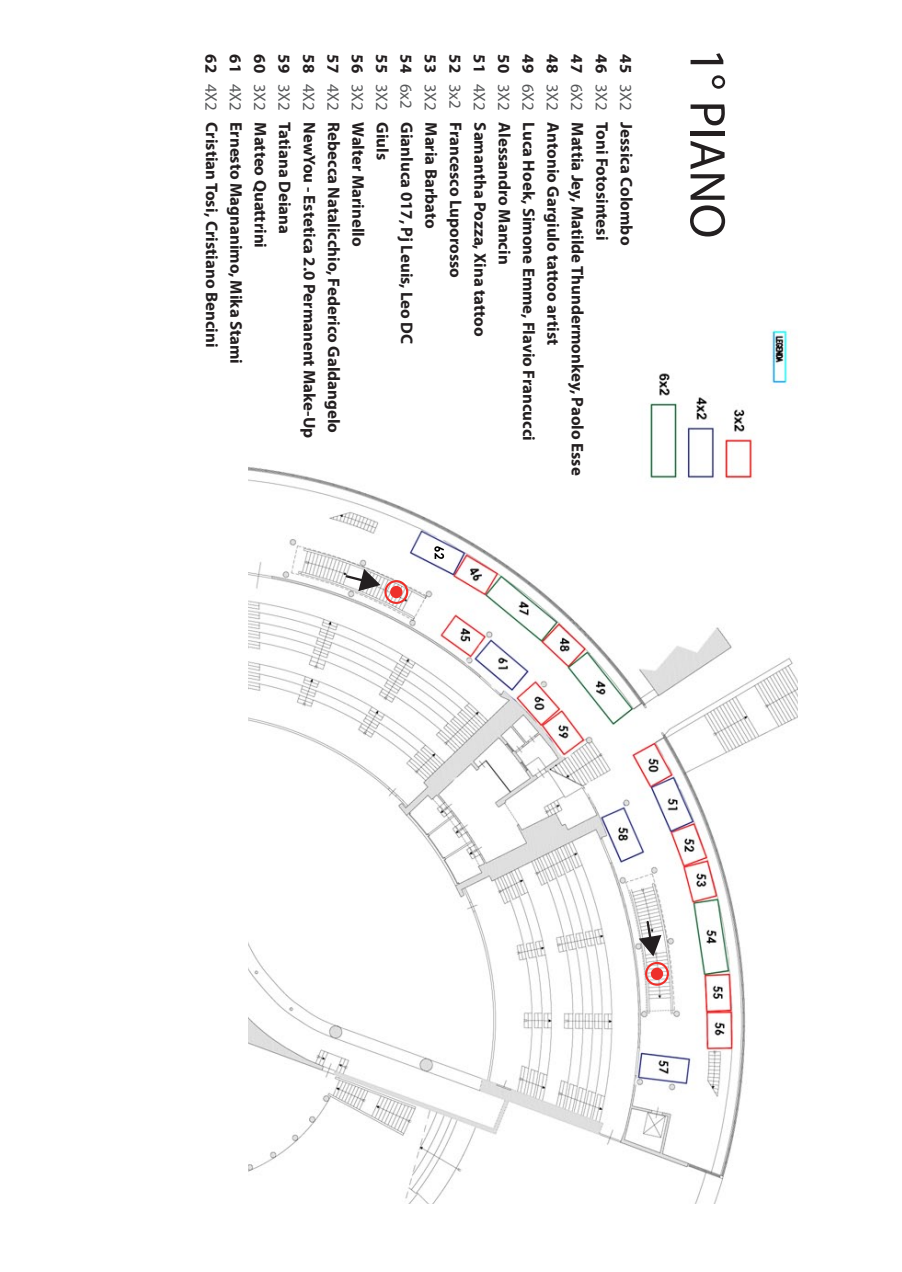
<style>
.page{position:relative;width:902px;height:1272px;background:#fff}
.page>*{position:absolute;margin:0;border:0;box-sizing:border-box;transform-origin:0 0}
.t1{font:50.4px "Myriad Pro";color:#231f20}
.t2{font:700 16.8px "Myriad Pro";color:#231f20}
.t3{font:16.8px "Myriad Pro";color:#57585a}
</style>
<div class="page">
<img style="left:249px;top:329px;width:548px;height:873px">
<div style="left:384px;top:580px;width:24px;height:24px;border:2px solid #ee2f2a;border-radius:50%"></div>
<div style="left:390px;top:586px;width:12px;height:12px;background:#ee2f2a;border-radius:50%"></div>
<div style="left:645px;top:961px;width:23px;height:24px;border:2px solid #ee2f2a;border-radius:50%"></div>
<div style="left:650px;top:967px;width:13px;height:12px;background:#ee2f2a;border-radius:50%"></div>
<svg style="left:344px;top:569px;width:36px;height:22px"></svg>
<svg style="left:638px;top:919px;width:23px;height:37px"></svg>
<div style="left:249px;top:318px;width:157px;height:138px;background:#fff"></div>
<p class="t2" style="left:222px;top:54px;width:20px;rotate:90deg">62</p>
<p class="t2" style="left:246px;top:54px;width:20px;rotate:90deg">61</p>
<p class="t2" style="left:271px;top:54px;width:20px;rotate:90deg">60</p>
<p class="t2" style="left:295px;top:54px;width:20px;rotate:90deg">59</p>
<p class="t2" style="left:319px;top:54px;width:20px;rotate:90deg">58</p>
<p class="t2" style="left:344px;top:54px;width:20px;rotate:90deg">57</p>
<p class="t2" style="left:368px;top:54px;width:20px;rotate:90deg">56</p>
<p class="t2" style="left:393px;top:54px;width:20px;rotate:90deg">55</p>
<p class="t2" style="left:417px;top:54px;width:20px;rotate:90deg">54</p>
<p class="t2" style="left:441px;top:54px;width:20px;rotate:90deg">53</p>
<p class="t2" style="left:466px;top:54px;width:20px;rotate:90deg">52</p>
<p class="t2" style="left:490px;top:54px;width:20px;rotate:90deg">51</p>
<p class="t2" style="left:514px;top:54px;width:20px;rotate:90deg">50</p>
<p class="t2" style="left:539px;top:54px;width:20px;rotate:90deg">49</p>
<p class="t2" style="left:563px;top:54px;width:20px;rotate:90deg">48</p>
<p class="t2" style="left:588px;top:54px;width:20px;rotate:90deg">47</p>
<p class="t2" style="left:612px;top:54px;width:20px;rotate:90deg">46</p>
<p class="t2" style="left:636px;top:54px;width:20px;rotate:90deg">45</p>
<h1 class="t1" style="left:738px;top:48px;width:192px;rotate:90deg">1° PIANO</h1>
<p class="t3" style="left:221px;top:84px;width:28px;rotate:90deg">4X2</p>
<p class="t3" style="left:246px;top:84px;width:28px;rotate:90deg">4X2</p>
<p class="t3" style="left:270px;top:84px;width:28px;rotate:90deg">3X2</p>
<p class="t3" style="left:294px;top:84px;width:28px;rotate:90deg">3X2</p>
<p class="t3" style="left:319px;top:84px;width:28px;rotate:90deg">4X2</p>
<p class="t3" style="left:343px;top:84px;width:28px;rotate:90deg">4X2</p>
<p class="t3" style="left:368px;top:84px;width:28px;rotate:90deg">3X2</p>
<p class="t3" style="left:392px;top:84px;width:28px;rotate:90deg">3X2</p>
<p class="t3" style="left:416px;top:84px;width:27px;rotate:90deg">6x2</p>
<p class="t3" style="left:441px;top:84px;width:28px;rotate:90deg">3X2</p>
<p class="t3" style="left:465px;top:84px;width:27px;rotate:90deg">3x2</p>
<p class="t3" style="left:489px;top:84px;width:28px;rotate:90deg">4X2</p>
<p class="t3" style="left:514px;top:84px;width:28px;rotate:90deg">3X2</p>
<p class="t3" style="left:538px;top:84px;width:28px;rotate:90deg">6X2</p>
<p class="t3" style="left:563px;top:84px;width:28px;rotate:90deg">3X2</p>
<p class="t3" style="left:587px;top:84px;width:28px;rotate:90deg">6X2</p>
<p class="t3" style="left:611px;top:84px;width:28px;rotate:90deg">3X2</p>
<p class="t3" style="left:636px;top:84px;width:28px;rotate:90deg">3X2</p>
<p class="t2" style="left:223px;top:122px;width:226px;rotate:90deg">Cristian Tosi , Cristiano Bencini</p>
<p class="t2" style="left:247px;top:122px;width:243px;rotate:90deg">Ernesto Magnanimo, Mika Stami</p>
<p class="t2" style="left:271px;top:122px;width:127px;rotate:90deg">Matteo Quattrini</p>
<p class="t2" style="left:296px;top:122px;width:113px;rotate:90deg">Tatiana Deiana</p>
<p class="t2" style="left:320px;top:122px;width:317px;rotate:90deg">NewYou - Estetica 2.0 Permanent Make-Up</p>
<p class="t2" style="left:344px;top:122px;width:312px;rotate:90deg">Rebecca Natalicchio, Federico Galdangelo</p>
<p class="t2" style="left:369px;top:122px;width:126px;rotate:90deg">Walter Marinello</p>
<p class="t2" style="left:393px;top:122px;width:39px;rotate:90deg">Giuls</p>
<p class="t2" style="left:418px;top:122px;width:223px;rotate:90deg">Gianluca 017, Pj Leuis, Leo DC</p>
<p class="t2" style="left:442px;top:122px;width:108px;rotate:90deg">Maria Barbato</p>
<p class="t2" style="left:466px;top:122px;width:157px;rotate:90deg">Francesco Luporosso</p>
<p class="t2" style="left:491px;top:122px;width:216px;rotate:90deg">Samantha Pozza, Xina tattoo</p>
<p class="t2" style="left:515px;top:122px;width:144px;rotate:90deg">Alessandro Mancin</p>
<p class="t2" style="left:539px;top:122px;width:320px;rotate:90deg">Luca Hoek, Simone Emme, Flavio Francucci</p>
<p class="t2" style="left:564px;top:122px;width:224px;rotate:90deg">Antonio Gargiulo tattoo artist</p>
<p class="t2" style="left:588px;top:122px;width:355px;rotate:90deg">Mattia Jey, Matilde Thundermonkey, Paolo Esse</p>
<p class="t2" style="left:613px;top:122px;width:119px;rotate:90deg">Toni Fotosintesi</p>
<p class="t2" style="left:637px;top:122px;width:124px;rotate:90deg">Jessica Colombo</p>
</div>
